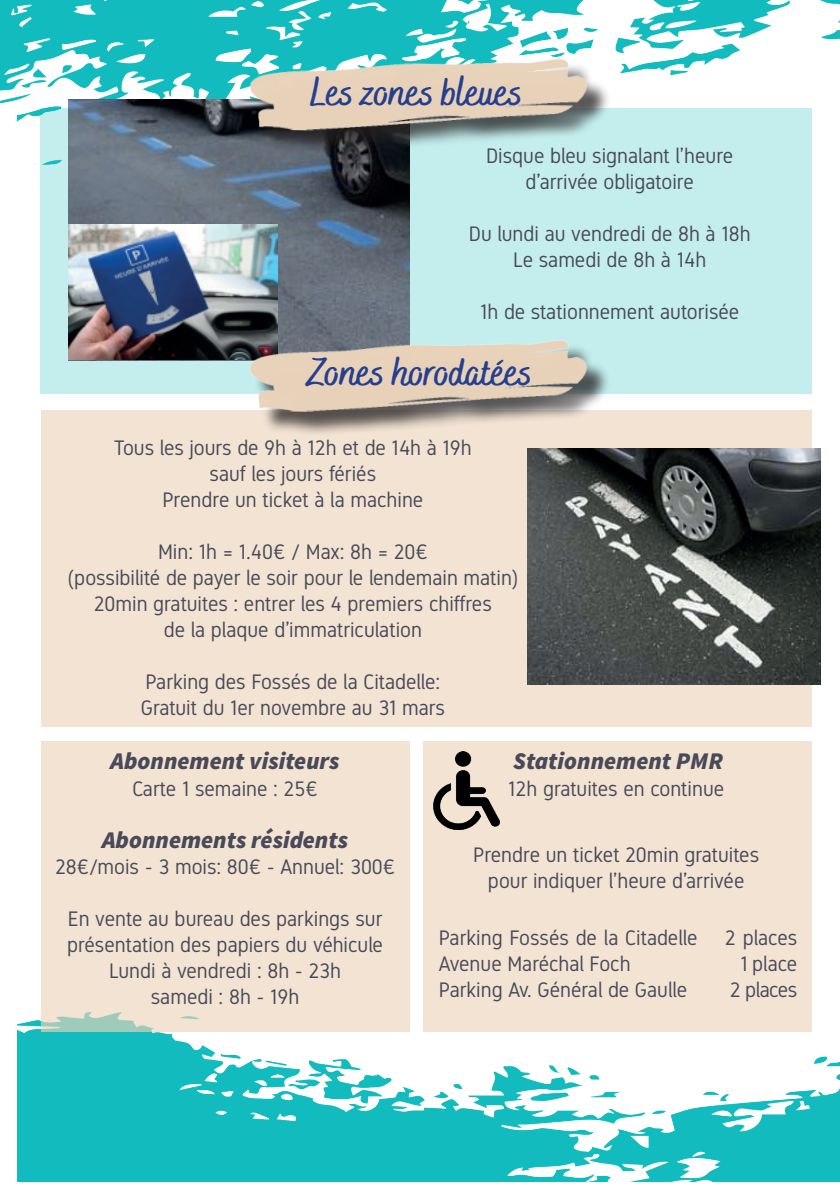
<style>
.page{position:relative;width:840px;height:1191px;background:#fff}
.page>*{position:absolute;margin:0;border:0;box-sizing:border-box;transform-origin:0 0}
.t1{font:700 40px "Bakerie Rough";letter-spacing:-.005em;color:#253f8e}
.t2{font:italic 24px "Source Sans Variable";color:#494958}
.t3{font:21px/26px "Gidole";color:#494958;text-align:center}
</style>
<div class="page">
<img style="left:17px;top:930px;width:822px;height:251px">
<img style="left:0;top:0;width:839px;height:174px">
<div style="left:40px;top:109px;width:771px;height:285px;background:#c4eeee"></div>
<img style="left:68px;top:100px;width:341px;height:234px">
<img style="left:68px;top:225px;width:209px;height:135px">
<div style="left:253px;top:63px;width:358px;height:92px;background:#231f20;opacity:.75"></div>
<img style="left:249px;top:53px;width:341px;height:82px">
<div style="left:41px;top:409px;width:770px;height:317px;background:#f2e3d3"></div>
<div style="left:253px;top:344px;width:358px;height:92px;background:#231f20;opacity:.75"></div>
<img style="left:249px;top:334px;width:341px;height:83px">
<div style="left:41px;top:741px;width:368px;height:290px;background:#f2e3d3"></div>
<div style="left:422px;top:741px;width:389px;height:290px;background:#f2e3d3"></div>
<img style="left:527px;top:449px;width:293px;height:235px">
<img style="left:433px;top:751px;width:67px;height:78px">
<h1 class="t1" style="left:309px;top:67px;width:214px">Les zones bleues</h1>
<p class="t3" style="left:486px;top:143px;width:248px">Disque bleu signalant l’heure d’arrivée obligatoire</p>
<p class="t3" style="left:468px;top:221px;width:283px">Du lundi au vendredi de 8h à 18h<br>Le samedi de 8h à 14h</p>
<p class="t3" style="left:480px;top:299px;width:260px">1h de stationnement autorisée</p>
<h1 class="t1" style="left:307px;top:348px;width:226px">Zones horodatées</h1>
<p class="t3" style="left:114px;top:434px;width:359px">Tous les jours de 9h à 12h et de 14h à 19h sauf les jours fériés<br>Prendre un ticket à la machine</p>
<p class="t3" style="left:68px;top:538px;width:451px">Min: 1h = 1.40€ / Max: 8h = 20€<br>(possibilité de payer le soir pour le lendemain matin)<br>20min gratuites : entrer les 4 premiers chiffres<br>de la plaque d’immatriculation</p>
<p class="t3" style="left:141px;top:668px;width:305px;text-align:left">Parking des Fossés de la Citadelle:<br>Gratuit du 1er novembre au 31 mars</p>
<p class="t2" style="left:110px;top:746px;width:230px">Abonnement visiteurs</p>
<p class="t2" style="left:513px;top:746px;width:211px">Stationnement PMR</p>
<p class="t3" style="left:132px;top:775px;width:186px">Carte 1 semaine : 25€</p>
<p class="t2" style="left:102px;top:826px;width:247px">Abonnements résidents</p>
<p class="t3" style="left:55px;top:853px;width:341px">28€/mois - 3 mois: 80€ - Annuel: 300€</p>
<p class="t3" style="left:67px;top:905px;width:317px">En vente au bureau des parkings sur présentation des papiers du véhicule<br>Lundi à vendredi : 8h - 23h<br>samedi : 8h - 19h</p>
<p class="t3" style="left:508px;top:775px;width:217px">12h gratuites en continue</p>
<p class="t3" style="left:473px;top:841px;width:287px">Prendre un ticket 20min gratuites pour indiquer l’heure d’arrivée</p>
<p class="t3" style="left:438px;top:925px;width:260px">Parking Fossés de la Citadelle</p>
<p class="t3" style="left:724px;top:925px;width:74px">2 places</p>
<p class="t3" style="left:438px;top:951px;width:193px">Avenue Maréchal Foch</p>
<p class="t3" style="left:740px;top:951px;width:58px">1 place</p>
<p class="t3" style="left:438px;top:977px;width:249px">Parking Av. Général de Gaulle</p>
<p class="t3" style="left:729px;top:977px;width:69px">2 places</p>
</div>
